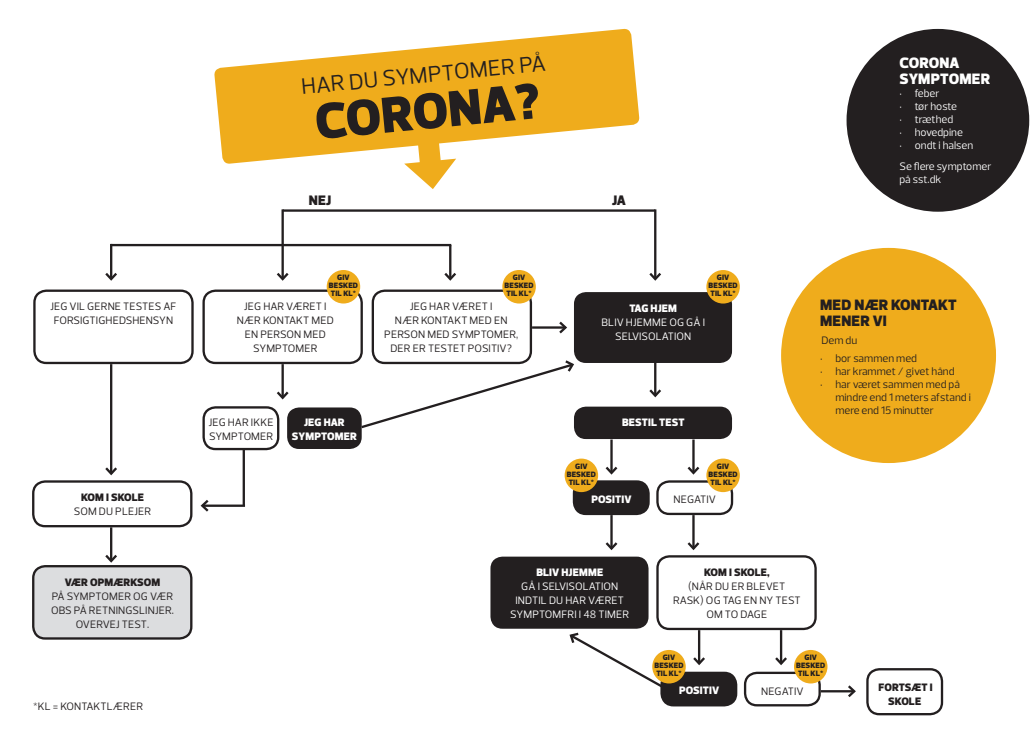
<style>
.page{position:relative;width:1035px;height:755px;background:#fff}
.page>*{position:absolute;margin:0;border:0;box-sizing:border-box;transform-origin:0 0}
.t1{font:900 51.4px "Prelo";color:#231f20}
.t2{font:22.7px "Prelo";color:#231f20}
.t3{font:900 15.3px "Prelo";letter-spacing:.015em;color:#231f20}
.t4{font:900 15.3px/16.2px "Prelo";color:#fff}
.t5{font:900 14px "Prelo";color:#231f20}
.t6{font:11px/14px "Prelo";color:#231f20;text-align:center}
.t7{font:11px/14px "Prelo";color:#fff;text-align:center}
.t8{font:900 11px/14px "Prelo";letter-spacing:.015em;color:#fff;text-align:center}
.t9{font:900 11px/14px "Prelo";color:#231f20;text-align:center}
.t10{font:900 7.9px/7.9px "Prelo";letter-spacing:.015em;color:#231f20;text-align:center}
.s1{font-weight:900}
</style>
<div class="page">
<div style="left:33px;top:565px;width:158px;height:73px;background:#dcdddf;border-radius:12px"></div>
<svg style="left:214px;top:28px;width:426px;height:136px;fill:#efac1c"></svg>
<div style="left:33px;top:289px;width:161px;height:75px;border:2px solid #231f20;border-radius:12px"></div>
<div style="left:32px;top:480px;width:160px;height:47px;border:2px solid #231f20;border-radius:12px"></div>
<div style="left:32px;top:564px;width:160px;height:75px;border:2px solid #231f20;border-radius:12px"></div>
<div style="left:202px;top:289px;width:161px;height:75px;border:2px solid #231f20;border-radius:12px"></div>
<div style="left:372px;top:289px;width:160px;height:75px;border:2px solid #231f20;border-radius:12px"></div>
<div style="left:574px;top:292px;width:158px;height:71px;background:#231f20;border-radius:12px"></div>
<div style="left:574px;top:406px;width:158px;height:32px;background:#231f20;border-radius:12px"></div>
<div style="left:656px;top:554px;width:160px;height:75px;border:2px solid #231f20;border-radius:12px"></div>
<div style="left:490px;top:556px;width:158px;height:72px;background:#231f20;border-radius:12px"></div>
<div style="left:574px;top:481px;width:74px;height:32px;background:#231f20;border-radius:12px"></div>
<div style="left:573px;top:480px;width:76px;height:34px;border:2px solid #231f20;border-radius:12px"></div>
<div style="left:661px;top:672px;width:75px;height:32px;background:#231f20;border-radius:12px"></div>
<div style="left:660px;top:671px;width:77px;height:35px;border:2px solid #231f20;border-radius:12px"></div>
<div style="left:202px;top:406px;width:77px;height:44px;border:2px solid #231f20;border-radius:12px"></div>
<div style="left:656px;top:480px;width:77px;height:34px;border:2px solid #231f20;border-radius:12px"></div>
<div style="left:744px;top:671px;width:77px;height:35px;border:2px solid #231f20;border-radius:12px"></div>
<div style="left:866px;top:667px;width:77px;height:47px;border:2px solid #231f20;border-radius:12px"></div>
<div style="left:287px;top:407px;width:75px;height:41px;background:#231f20;border-radius:12px"></div>
<hr style="left:654px;top:209px;width:2px;height:70px;background:#231f20">
<svg style="left:649px;top:270px;width:12px;height:11px"></svg>
<hr style="left:281px;top:209px;width:3px;height:70px;background:#231f20">
<svg style="left:276px;top:270px;width:13px;height:11px"></svg>
<hr style="left:110px;top:244px;width:2px;height:35px;background:#231f20">
<svg style="left:105px;top:270px;width:12px;height:11px"></svg>
<hr style="left:449px;top:245px;width:2px;height:34px;background:#231f20">
<svg style="left:444px;top:270px;width:12px;height:11px"></svg>
<hr style="left:281px;top:364px;width:3px;height:33px;background:#231f20">
<svg style="left:276px;top:389px;width:13px;height:11px"></svg>
<hr style="left:202px;top:504px;width:43px;height:2px;background:#231f20">
<svg style="left:200px;top:500px;width:11px;height:12px"></svg>
<hr style="left:243px;top:448px;width:2px;height:57px;background:#231f20">
<hr style="left:654px;top:362px;width:2px;height:33px;background:#231f20">
<svg style="left:649px;top:386px;width:12px;height:12px"></svg>
<hr style="left:110px;top:364px;width:2px;height:109px;background:#231f20">
<svg style="left:105px;top:464px;width:12px;height:12px"></svg>
<hr style="left:110px;top:527px;width:2px;height:33px;background:#231f20">
<svg style="left:105px;top:552px;width:12px;height:11px"></svg>
<hr style="left:692px;top:439px;width:2px;height:33px;background:#231f20">
<svg style="left:687px;top:464px;width:13px;height:11px"></svg>
<hr style="left:692px;top:514px;width:2px;height:34px;background:#231f20">
<svg style="left:687px;top:539px;width:13px;height:12px"></svg>
<hr style="left:780px;top:629px;width:2px;height:34px;background:#231f20">
<svg style="left:775px;top:654px;width:12px;height:12px"></svg>
<hr style="left:821px;top:689px;width:33px;height:3px;background:#231f20">
<svg style="left:845px;top:685px;width:11px;height:12px"></svg>
<hr style="left:610px;top:439px;width:2px;height:33px;background:#231f20">
<svg style="left:605px;top:464px;width:13px;height:11px"></svg>
<hr style="left:532px;top:326px;width:33px;height:2px;background:#231f20">
<svg style="left:557px;top:321px;width:10px;height:13px"></svg>
<hr style="left:610px;top:514px;width:2px;height:34px;background:#231f20">
<svg style="left:605px;top:539px;width:13px;height:12px"></svg>
<hr style="left:698px;top:629px;width:2px;height:34px;background:#231f20">
<svg style="left:693px;top:654px;width:12px;height:12px"></svg>
<svg style="left:404px;top:107px;width:52px;height:82px"></svg>
<hr style="left:283px;top:209px;width:372px;height:2px;background:#231f20">
<hr style="left:111px;top:244px;width:340px;height:2px;background:#231f20">
<div style="left:327px;top:270px;width:33px;height:33px;background:#efac1c;border-radius:50%"></div>
<div style="left:502px;top:270px;width:34px;height:33px;background:#efac1c;border-radius:50%"></div>
<div style="left:706px;top:458px;width:34px;height:33px;background:#efac1c;border-radius:50%"></div>
<div style="left:794px;top:649px;width:33px;height:34px;background:#efac1c;border-radius:50%"></div>
<div style="left:706px;top:270px;width:34px;height:33px;background:#efac1c;border-radius:50%"></div>
<div style="left:564px;top:458px;width:34px;height:33px;background:#efac1c;border-radius:50%"></div>
<div style="left:652px;top:649px;width:34px;height:34px;background:#efac1c;border-radius:50%"></div>
<svg style="left:569px;top:632px;width:99px;height:58px"></svg>
<svg style="left:359px;top:358px;width:217px;height:71px"></svg>
<div style="left:781px;top:248px;width:215px;height:214px;background:#efac1c;border-radius:50%"></div>
<div style="left:846px;top:29px;width:183px;height:182px;background:#231f20;border-radius:50%"></div>
<p class="t2" style="left:300px;top:71px;width:247px;rotate:-5deg">HAR DU SYMPTOMER PÅ</p>
<p class="t1" style="left:312px;top:90px;width:227px;rotate:-5deg">CORONA?</p>
<p class="t5" style="left:309px;top:191px;width:24px">NEJ</p>
<p class="t5" style="left:612px;top:191px;width:15px">JA</p>
<p class="t4" style="left:899px;top:55px;width:92px">CORONA<br>SYMPTOMER</p>
<p class="t7" style="left:899px;top:86px;width:42px">• feber</p>
<p class="t7" style="left:899px;top:99px;width:59px">• tør hoste</p>
<p class="t7" style="left:899px;top:112px;width:55px">• træthed</p>
<p class="t7" style="left:899px;top:125px;width:65px">• hovedpine</p>
<p class="t7" style="left:899px;top:138px;width:75px">• ondt i halsen</p>
<p class="t7" style="left:899px;top:160px;width:93px;line-height:13px;text-align:left">Se flere symptomer på sst.dk</p>
<p class="t10" style="left:329px;top:273px;width:31px">GIV<br>BESKED<br>TIL KL*</p>
<p class="t10" style="left:504px;top:273px;width:31px">GIV<br>BESKED<br>TIL KL*</p>
<p class="t10" style="left:708px;top:274px;width:31px">GIV<br>BESKED<br>TIL KL*</p>
<p class="t6" style="left:50px;top:299px;width:128px">JEG VIL GERNE TESTES AF<br>FORSIGTIGHEDSHENSYN</p>
<p class="t6" style="left:384px;top:299px;width:135px">JEG HAR VÆRET I<br>NÆR KONTAKT MED EN<br>PERSON MED SYMPTOMER,<br>DER ER TESTET POSITIV?</p>
<p class="t8" style="left:629px;top:300px;width:49px">TAG HJEM</p>
<p class="t6" style="left:237px;top:299px;width:99px">JEG HAR VÆRET I<br>NÆR KONTAKT MED<br>EN PERSON MED<br>SYMPTOMER</p>
<p class="t7" style="left:601px;top:314px;width:105px">BLIV HJEMME OG GÅ I<br>SELVISOLATION</p>
<p class="t6" style="left:74px;top:490px;width:79px"><span class="s1">KOM I SKOLE<br></span>SOM DU PLEJER</p>
<p class="t6" style="left:209px;top:415px;width:66px;text-align:left">JEG HAR IKKE<br>SYMPTOMER</p>
<p class="t8" style="left:292px;top:415px;width:66px">JEG HAR<br>SYMPTOMER</p>
<p class="t10" style="left:567px;top:462px;width:31px">GIV<br>BESKED<br>TIL KL*</p>
<p class="t8" style="left:622px;top:415px;width:64px">BESTIL TEST</p>
<p class="t10" style="left:708px;top:462px;width:31px">GIV<br>BESKED<br>TIL KL*</p>
<p class="t8" style="left:591px;top:492px;width:42px">POSITIV</p>
<p class="t6" style="left:673px;top:492px;width:44px">NEGATIV</p>
<p class="t3" style="left:820px;top:295px;width:138px">MED NÆR KONTAKT</p>
<p class="t3" style="left:820px;top:311px;width:68px">MENER VI</p>
<p class="t6" style="left:821px;top:333px;width:37px">Dem du</p>
<p class="t6" style="left:820px;top:351px;width:98px">• bor sammen med</p>
<p class="t6" style="left:820px;top:364px;width:136px">• har krammet / givet hånd</p>
<p class="t6" style="left:835px;top:378px;width:137px;line-height:13px;text-align:left;text-indent:-15px">• har været sammen med på mindre end 1 meters afstand i mere end 15 minutter</p>
<p class="t6" style="left:51px;top:574px;width:124px"><span class="s1">VÆR OPMÆRKSOM<br></span>PÅ SYMPTOMER OG VÆR<br>OBS PÅ RETNINGSLINJER.</p>
<p class="t6" style="left:76px;top:616px;width:75px">OVERVEJ TEST.</p>
<p class="t7" style="left:510px;top:564px;width:120px"><span class="s1">BLIV HJEMME<br></span>GÅ I SELVISOLATION<br>INDTIL DU HAR VÆRET<br>SYMPTOMFRI I 48 TIMER</p>
<p class="t6" style="left:673px;top:564px;width:129px"><span class="s1">KOM I SKOLE,<br></span>(NÅR DU ER BLEVET<br>RASK) OG TAG EN NY TEST<br>OM TO DAGE</p>
<p class="t6" style="left:33px;top:698px;width:111px">*KL = KONTAKTLÆRER</p>
<p class="t10" style="left:654px;top:653px;width:31px">GIV<br>BESKED<br>TIL KL*</p>
<p class="t8" style="left:679px;top:683px;width:42px">POSITIV</p>
<p class="t10" style="left:796px;top:653px;width:31px">GIV<br>BESKED<br>TIL KL*</p>
<p class="t6" style="left:761px;top:683px;width:44px">NEGATIV</p>
<p class="t9" style="left:878px;top:680px;width:56px">FORTSÆT I<br>SKOLE</p>
</div>
